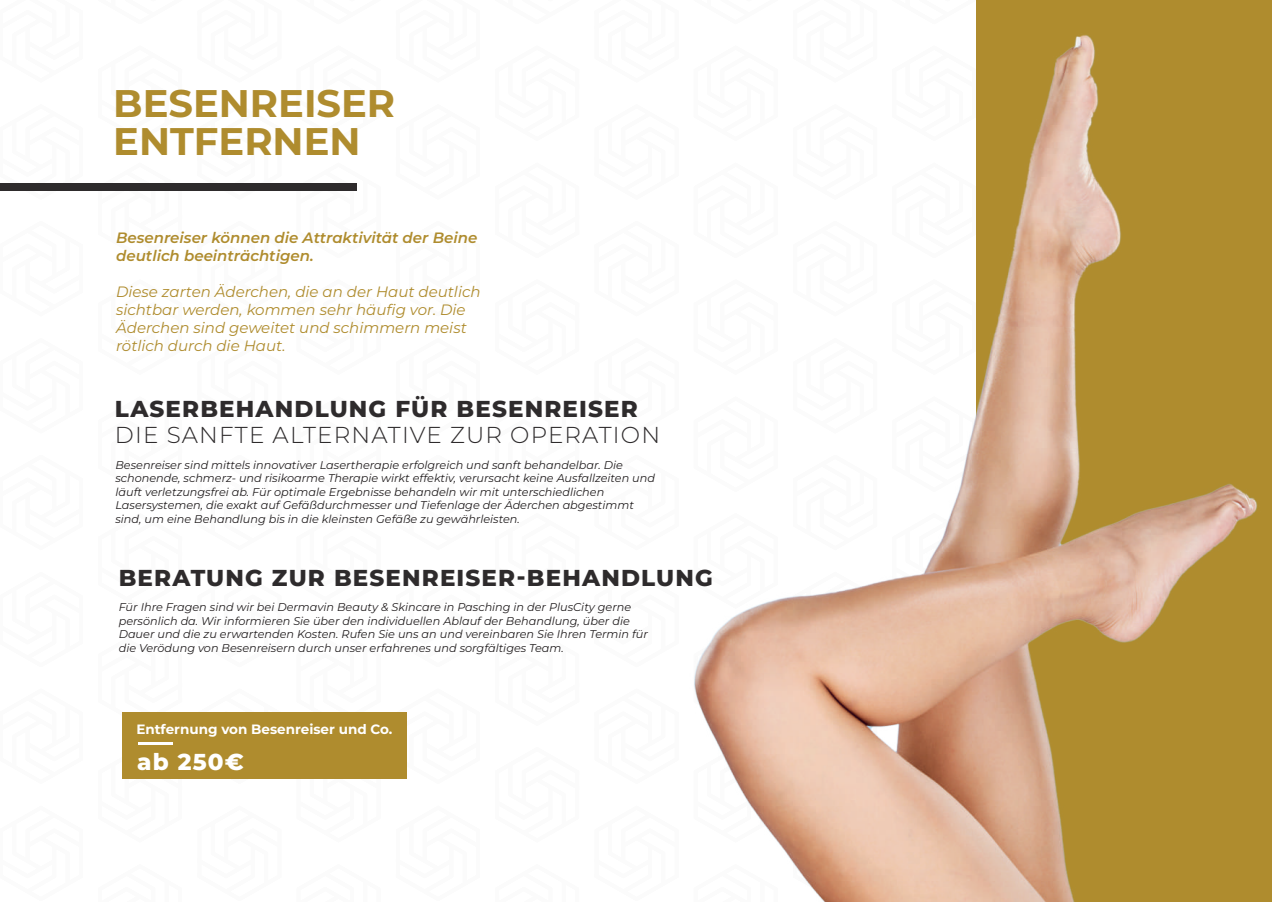
<style>
.page{position:relative;width:1272px;height:902px;background:#fff}
.page>*{position:absolute;margin:0;border:0;box-sizing:border-box;transform-origin:0 0}
.t1{font:700 38.4px/38.4px "Montserrat";color:#af8c2e}
.t2{font:800 22.95px "Montserrat";letter-spacing:.05em;color:#2e2b2c}
.t3{font:300 22.95px "Montserrat";letter-spacing:.05em;color:#2e2b2c}
.t4{font:800 22.95px "Montserrat";color:#fff}
.t5{font:italic 15px/18px "Montserrat";color:#af8c2e}
.t6{font:italic 600 15px/18px "Montserrat";color:#af8c2e}
.t7{font:700 13.5px "Montserrat";color:#fff}
.t8{font:italic 11.25px/13.5px "Montserrat";color:#231f20}
</style>
<div class="page">
<svg style="left:0;top:190px;width:83px;height:1px"></svg>
<svg style="left:197px;top:190px;width:84px;height:1px"></svg>
<svg style="left:98px;top:190px;width:84px;height:1px"></svg>
<svg style="left:296px;top:183px;width:61px;height:8px"></svg>
<div style="left:976px;top:0;width:295px;height:901px;background:#af8c2e"></div>
<div style="left:0;top:183px;width:356px;height:7px;background:#2e2b2c"></div>
<img style="left:694px;top:35px;width:564px;height:866px">
<div style="left:122px;top:712px;width:285px;height:67px;background:#af8c2e"></div>
<hr style="left:139px;top:742px;width:34px;height:3px;background:#fff">
<h1 class="t1" style="left:113px;top:83px;width:283px">BESENREISER<br>ENTFERNEN</h1>
<h3 class="t6" style="left:116px;top:228px;width:362px">Besenreiser können die Attraktivität der Beine deutlich beeinträchtigen.</h3>
<h3 class="t5" style="left:116px;top:282px;width:366px">Diese zarten Äderchen, die an der Haut deutlich sichtbar werden, kommen sehr häufig vor. Die Äderchen sind geweitet und schimmern meist rötlich durch die Haut.</h3>
<h2 class="t2" style="left:115px;top:394px;width:524px">LASERBEHANDLUNG FÜR BESENREISER</h2>
<h2 class="t3" style="left:115px;top:419px;width:546px">DIE SANFTE ALTERNATIVE ZUR OPERATION</h2>
<p class="t8" style="left:115px;top:457px;width:541px">Besenreiser sind mittels innovativer Lasertherapie erfolgreich und sanft behandelbar. Die schonende, schmerz- und risikoarme Therapie wirkt effektiv, verursacht keine Ausfallzeiten und läuft verletzungsfrei ab. Für optimale Ergebnisse behandeln wir mit unterschiedlichen Lasersystemen, die exakt auf Gefäßdurchmesser und Tiefenlage der Äderchen abgestimmt sind, um eine Behandlung bis in die kleinsten Gefäße zu gewährleisten.</p>
<h2 class="t2" style="left:119px;top:562px;width:595px">BERATUNG ZUR BESENREISER-BEHANDLUNG</h2>
<p class="t8" style="left:119px;top:600px;width:531px">Für Ihre Fragen sind wir bei Dermavin Beauty &amp; Skincare in Pasching in der PlusCity gerne persönlich da. Wir informieren Sie über den individuellen Ablauf der Behandlung, über die Dauer und die zu erwartenden Kosten. Rufen Sie uns an und vereinbaren Sie Ihren Termin für die Verödung von Besenreisern durch unser erfahrenes und sorgfältiges Team.</p>
<p class="t7" style="left:136px;top:720px;width:257px">Entfernung von Besenreiser und Co.</p>
<h2 class="t4" style="left:137px;top:746px;width:108px">ab 250€</h2>
</div>
